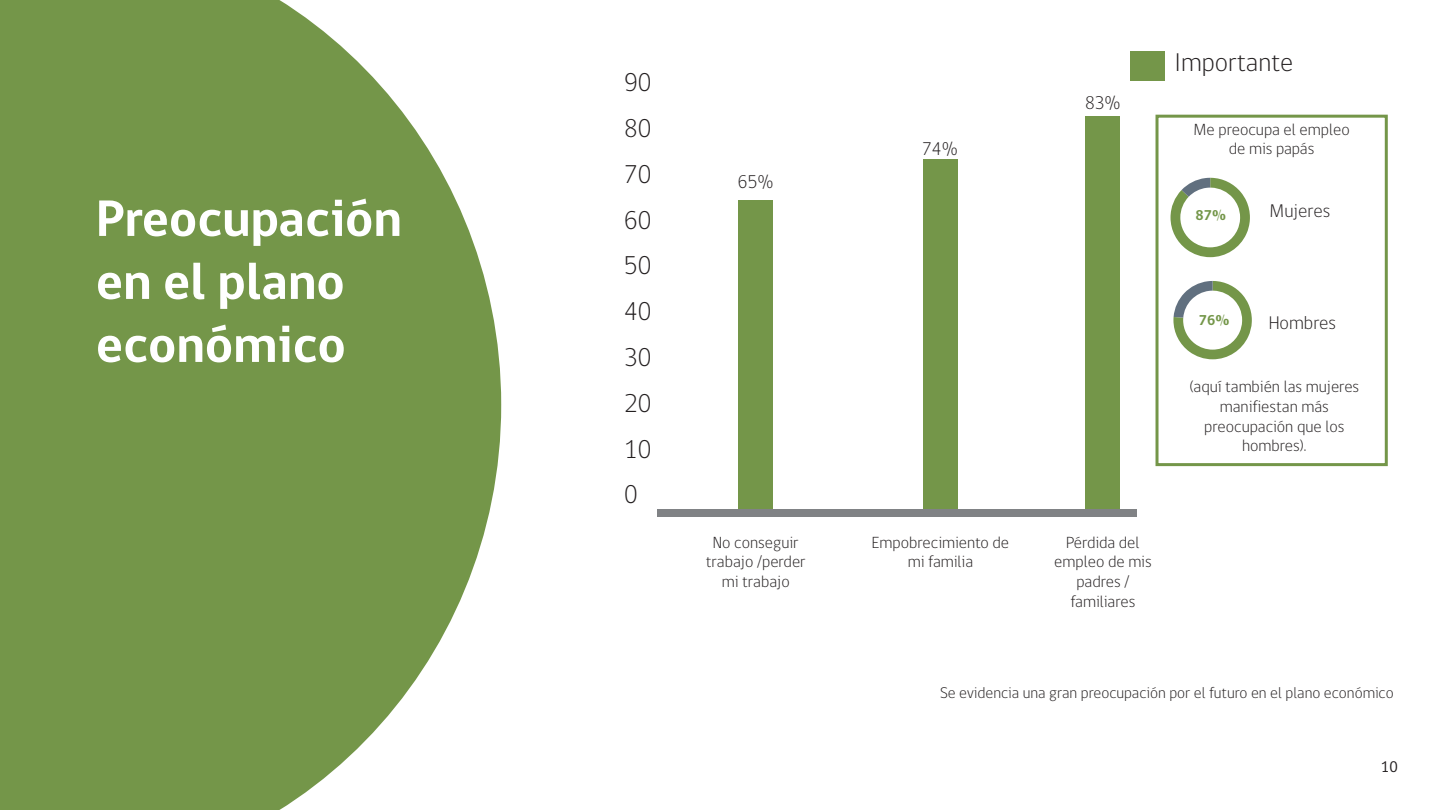
<style>
.page{position:relative;width:1440px;height:810px;background:#fff}
.page>*{position:absolute;margin:0;border:0;box-sizing:border-box;transform-origin:0 0}
.t1{font:700 52.5px/63px "gob CL";color:#fff}
.t2{font:300 26.25px/45.8px "gob CL";color:#231f20;text-align:justify}
.t3{font:300 18.75px "gob CL";color:#231f20}
.t4{font:300 16.5px/19.8px "gob CL";color:#231f20;text-align:center}
.t5{font:300 15.75px "gob CL";color:#231f20}
.t6{font:15.75px "gob CL";color:#231f20}
.t7{font:700 14.62px "gob CL";color:#749649}
.t8{font:700 14.55px "gob CL";color:#749649}
</style>
<div class="page">
<svg style="left:0;top:0;width:501px;height:810px;background:#85a360"></svg>
<div style="left:1130px;top:51px;width:35px;height:30px;background:#749649"></div>
<div style="left:739px;top:200px;width:34px;height:309px;background:#749649"></div>
<div style="left:1086px;top:116px;width:34px;height:393px;background:#749649"></div>
<div style="left:923px;top:159px;width:35px;height:350px;background:#749649"></div>
<div style="left:658px;top:509px;width:479px;height:8px;background:#808285"></div>
<svg style="left:1171px;top:178px;width:79px;height:79px"></svg>
<svg style="left:1173px;top:281px;width:79px;height:78px"></svg>
<div style="left:1156px;top:115px;width:232px;height:351px;border:3px solid #749649"></div>
<h1 class="t1" style="left:96px;top:188px;width:307px">Preocupación en el plano económico</h1>
<h2 class="t2" style="left:624px;top:60px;width:29px">90<br>80<br>70<br>60<br>50<br>40<br>30<br>20<br>10<br>0</h2>
<p class="t3" style="left:738px;top:169px;width:37px">65%</p>
<p class="t3" style="left:922px;top:136px;width:37px">74%</p>
<p class="t3" style="left:1085px;top:90px;width:37px">83%</p>
<h2 class="t2" style="left:1175px;top:40px;width:120px">Importante</h2>
<p class="t4" style="left:1194px;top:120px;width:158px">Me preocupa el empleo de mis papás</p>
<p class="t8" style="left:1196px;top:206px;width:32px">87%</p>
<p class="t3" style="left:1270px;top:198px;width:62px">Mujeres</p>
<p class="t4" style="left:706px;top:533px;width:101px">No conseguir trabajo /perder mi trabajo</p>
<p class="t4" style="left:1054px;top:533px;width:99px">Pérdida del empleo de mis padres / familiares</p>
<p class="t4" style="left:872px;top:533px;width:139px">Empobrecimiento de mi familia</p>
<p class="t7" style="left:1199px;top:310px;width:32px">76%</p>
<p class="t3" style="left:1269px;top:310px;width:69px">Hombres</p>
<p class="t4" style="left:1189px;top:377px;width:171px">(aquí también las mujeres manifiestan más preocupación que los hombres).</p>
<p class="t5" style="left:940px;top:682px;width:455px">Se evidencia una gran preocupación por el futuro en el plano económico</p>
<p class="t6" style="left:1381px;top:756px;width:18px">10</p>
</div>
